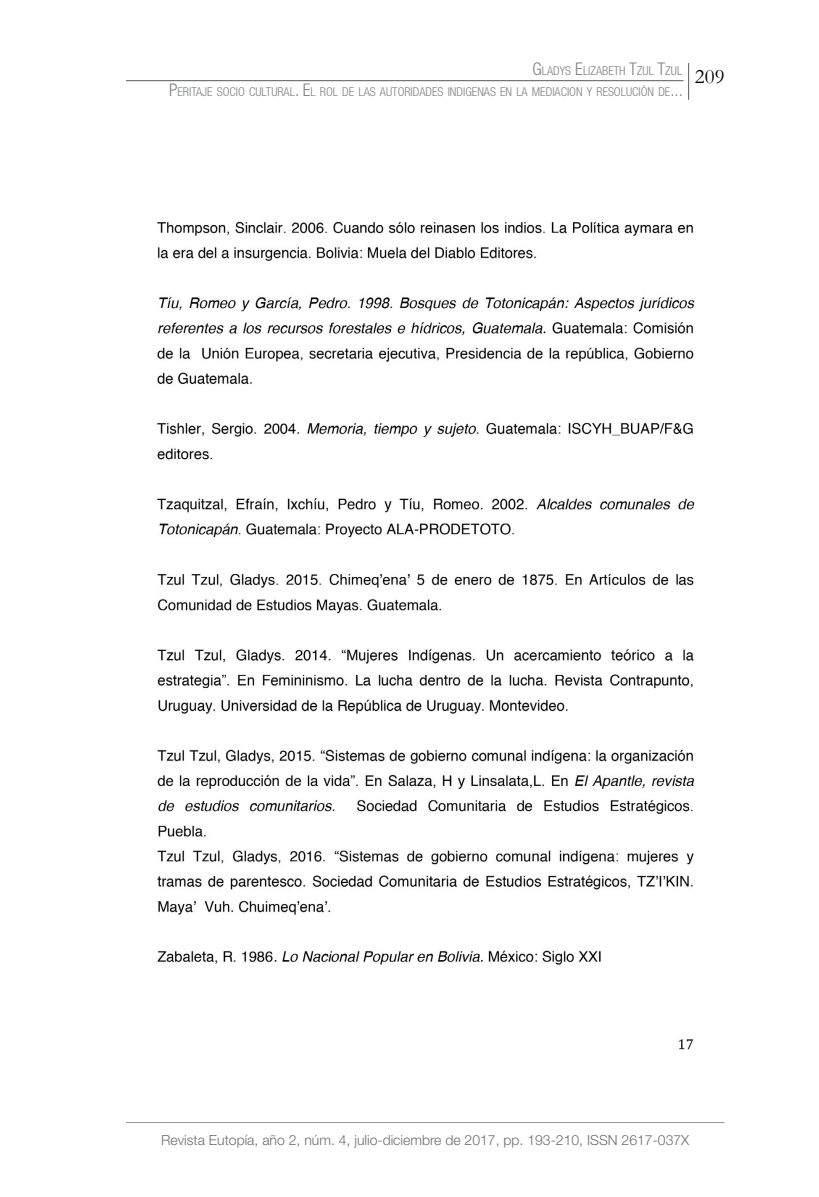
<style>
.page{position:relative;width:819px;height:1197px;background:#fff}
.page>*{position:absolute;margin:0;border:0;box-sizing:border-box;transform-origin:0 0}
.t1{font:21px "Garamond";color:#000}
.t2{font:300 14px "Helvetica Neue LT Std";color:#6d6e71}
.t3{font:300 condensed 12.25px/20.5px "Helvetica Neue LT Std";color:#808285;text-align:right}
.s1{font-size:17.5px}
</style>
<div class="page">
<hr style="left:126px;top:1122px;width:598px;height:1px;background:#939598">
<hr style="left:688px;top:63px;width:1px;height:37px;background:#58595b">
<hr style="left:126px;top:80px;width:558px;height:1px;background:#58595b">
<img style="left:157px;top:221px;width:538px;height:829px">
<p class="t3" style="left:169px;top:61px;width:515px"><span class="s1">G</span>LADYS <span class="s1">E</span>LIZABETH <span class="s1">T</span>ZUL <span class="s1">T</span>ZUL<br><span class="s1">P</span>ERITAJE SOCIO CULTURAL<span class="s1">. E</span>L ROL DE LAS AUTORIDADES INDIGENAS EN LA MEDIACION Y RESOLUCIÒN DE<span class="s1">...</span></p>
<h1 class="t1" style="left:695px;top:64px;width:31px">209</h1>
<p class="t2" style="left:161px;top:1131px;width:530px">Revista Eutopía, año 2, núm. 4, julio-diciembre de 2017, pp. 193-210, ISSN 2617-037X</p>
</div>
